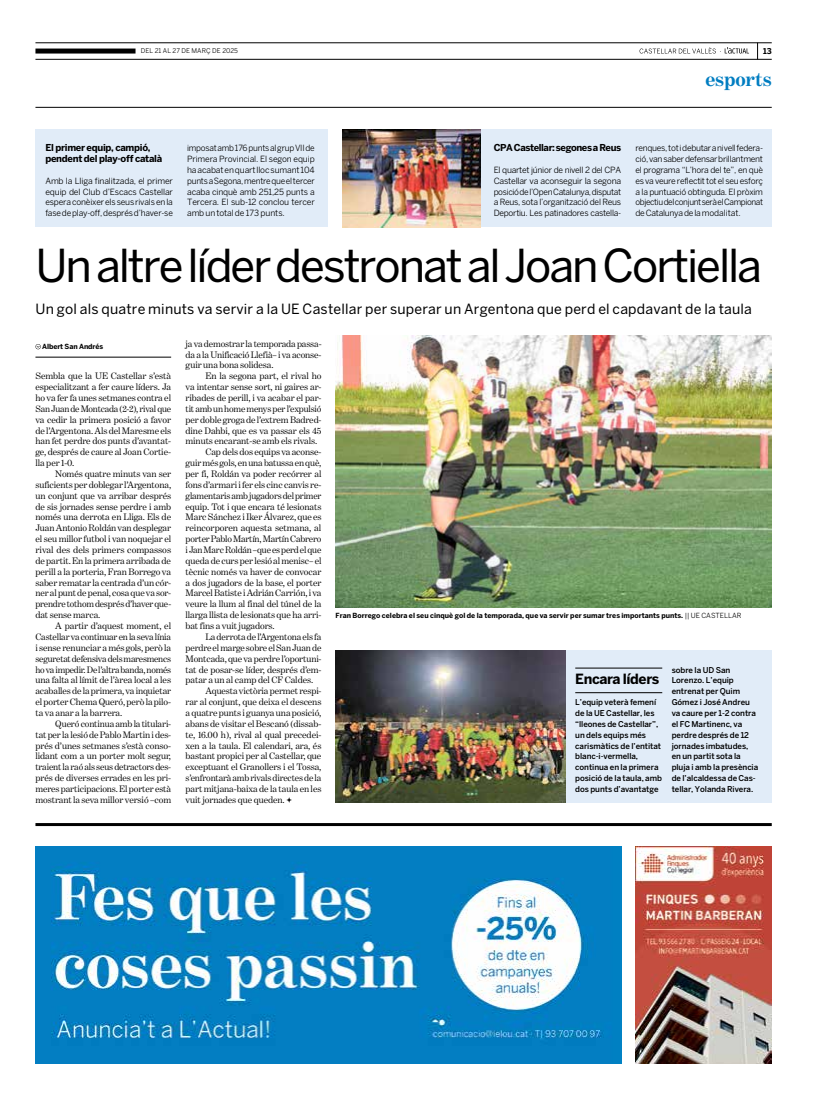
<style>
.page{position:relative;width:820px;height:1106px;background:#fff}
.page>*{position:absolute;margin:0;border:0;box-sizing:border-box;transform-origin:0 0}
.t1{font:45px "Benton Sans";letter-spacing:-.045em;color:#000}
.t2{font:700 20px "Benton Modern One";letter-spacing:-.005em;color:#007dc1}
.t3{font:14px "Benton Sans";letter-spacing:.015em;color:#000}
.t4{font:700 14px "Benton Sans";letter-spacing:-.03em;color:#000}
.t5{font:9.5px/10.9px "Benton Modern One";letter-spacing:-.01em;color:#000;text-align:justify}
.t6{font:700 9.5px/10.9px "Benton Sans";letter-spacing:-.03em;color:#000}
.t7{font:8.5px/10.9px "Benton Sans";letter-spacing:-.02em;color:#000;text-align:justify}
.t8{font:500 8px/10.9px "Benton Sans";letter-spacing:-.005em;color:#000}
.t9{font:700 8px "Benton Sans";color:#000}
.t10{font:700 7px "Benton Sans";color:#000}
.t11{font:6.5px "Benton Sans";letter-spacing:.005em;color:#000}
.s1{font-weight:400}
</style>
<div class="page">
<svg style="left:757px;top:44px;width:1px;height:15px"></svg>
<svg style="left:639px;top:47px;width:109px;height:7px"></svg>
<hr style="left:35px;top:107px;width:736px;height:1px;background:#000">
<hr style="left:35px;top:43px;width:736px;height:1px;background:#000">
<hr style="left:35px;top:59px;width:736px;height:1px;background:#000">
<div style="left:35px;top:49px;width:100px;height:5px;background:#000"></div>
<img style="left:635px;top:846px;width:136px;height:217px">
<img style="left:35px;top:846px;width:586px;height:217px">
<hr style="left:35px;top:823px;width:736px;height:3px;background:#000">
<svg style="left:35px;top:344px;width:6px;height:5px"></svg>
<hr style="left:35px;top:357px;width:136px;height:1px;background:#000">
<svg style="left:286px;top:797px;width:6px;height:5px"></svg>
<div style="left:335px;top:650px;width:436px;height:152px;background:#e1ecf8"></div>
<img style="left:335px;top:650px;width:230px;height:152px">
<hr style="left:575px;top:668px;width:87px;height:1px;background:#000">
<hr style="left:575px;top:692px;width:87px;height:1px;background:#000">
<img style="left:335px;top:336px;width:436px;height:271px">
<div style="left:35px;top:129px;width:292px;height:98px;background:#e1ecf8"></div>
<div style="left:480px;top:129px;width:291px;height:98px;background:#e1ecf8"></div>
<img style="left:342px;top:129px;width:138px;height:98px">
<p class="t11" style="left:141px;top:47px;width:99px">DEL 21 AL 27 DE MARÇ DE 2025</p>
<p class="t9" style="left:762px;top:46px;width:10px">13</p>
<h2 class="t2" style="left:705px;top:68px;width:68px">esports</h2>
<p class="t6" style="left:45px;top:142px;width:118px">El primer equip, campió, pendent del play-off català</p>
<p class="t7" style="left:45px;top:175px;width:129px">Amb la Lliga finalitzada, el primer equip del Club d’Escacs Castellar espera conèixer els seus rivals en la fase de play-off, després d’haver-se</p>
<p class="t7" style="left:187px;top:142px;width:129px">imposat amb 176 punts al grup VII de Primera Provincial. El segon equip ha acabat en quart lloc sumant 104 punts a Segona, mentre que el tercer acaba cinquè amb 251,25 punts a Tercera. El sub-12 conclou tercer amb un total de 173 punts.</p>
<p class="t6" style="left:493px;top:142px;width:129px">CPA Castellar: segones a Reus</p>
<p class="t7" style="left:493px;top:164px;width:129px">El quartet júnior de nivell 2 del CPA Castellar va aconseguir la segona posició de l’Open Catalunya, disputat a Reus, sota l’organització del Reus Deportiu. Les patinadores castella-</p>
<p class="t7" style="left:635px;top:142px;width:129px">renques, tot i debutar a nivell federa&shy;ció, van saber defensar brillantment el programa “L’hora del te”, en què es va veure reflectit tot el seu esforç a la puntuació obtinguda. El pròxim objectiu del conjunt serà el Campionat de Catalunya de la modalitat.</p>
<h1 class="t1" style="left:35px;top:239px;width:728px">Un altre líder destronat al Joan Cortiella</h1>
<h3 class="t3" style="left:35px;top:300px;width:717px">Un gol als quatre minuts va servir a la UE Castellar per superar un Argentona que perd el capdavant de la taula</h3>
<p class="t10" style="left:42px;top:342px;width:63px">Albert San Andrés</p>
<p class="t5" style="left:35px;top:370px;width:137px">Sembla que la UE Castellar s’està especialitzant a fer caure líders. Ja ho va fer fa unes setmanes contra el San Juan de Montcada (2-2), rival que va cedir la primera posició a favor de l’Argentona. Als del Maresme els han fet perdre dos punts d’avantat&shy;ge, després de caure al Joan Cortie&shy;lla per 1-0.</p>
<p class="t5" style="left:35px;top:468px;width:137px;text-indent:20px">Només quatre minuts van ser suficients per doblegar l’Argentona, un conjunt que va arribar després de sis jornades sense perdre i amb només una derrota en Lliga. Els de Juan Antonio Roldán van desplegar el seu millor futbol i van noquejar el rival des dels primers compassos de partit. En la primera arribada de perill a la porteria, Fran Borrego va saber rematar la centrada d’un cór&shy;ner al punt de penal, cosa que va sor&shy;prendre tothom després d’haver que&shy;dat sense marca.</p>
<p class="t5" style="left:35px;top:620px;width:137px;text-indent:20px">A partir d’aquest moment, el Castellar va continuar en la seva línia i sense renunciar a més gols, però la seguretat defensiva dels maresmencs ho va impedir. De l’altra banda, només una falta al límit de l’àrea local a les acaballes de la primera, va inquietar el porter Chema Queró, però la pilo&shy;ta va anar a la barrera.</p>
<p class="t5" style="left:35px;top:718px;width:137px;text-indent:20px">Queró continua amb la titulari&shy;tat per la lesió de Pablo Martin i des&shy;prés d’unes setmanes s’està conso&shy;lidant com a un porter molt segur, traient la raó als seus detractors des&shy;prés de diverses errades en les pri&shy;meres participacions. El porter està mostrant la seva millor versió –com</p>
<p class="t5" style="left:185px;top:338px;width:137px">ja va demostrar la temporada passa&shy;da a la Unificació Llefià– i va aconse&shy;guir una bona solidesa.</p>
<p class="t5" style="left:205px;top:370px;width:117px">En la segona part, el rival ho</p>
<p class="t5" style="left:185px;top:381px;width:137px">va intentar sense sort, ni gaires ar-</p>
<p class="t5" style="left:185px;top:392px;width:137px">ribades de perill, i va acabar el par-</p>
<p class="t5" style="left:185px;top:403px;width:137px">tit amb un home menys per l’expulsió</p>
<p class="t5" style="left:185px;top:414px;width:137px">per doble groga de l’extrem Badred-</p>
<p class="t5" style="left:185px;top:425px;width:137px">dine Dahbi, que es va passar els 45</p>
<p class="t5" style="left:185px;top:436px;width:133px">minuts encarant-se amb els rivals.</p>
<p class="t5" style="left:205px;top:446px;width:117px">Cap dels dos equips va aconse-</p>
<p class="t5" style="left:185px;top:457px;width:137px">guir més gols, en una batussa en què,</p>
<p class="t5" style="left:185px;top:468px;width:137px">per fi, Roldán va poder recórrer al</p>
<p class="t5" style="left:185px;top:479px;width:137px">fons d’armari i fer els cinc canvis re-</p>
<p class="t5" style="left:185px;top:490px;width:137px">glamentaris amb jugadors del primer</p>
<p class="t5" style="left:185px;top:501px;width:137px">equip. Tot i que encara té lesionats</p>
<p class="t5" style="left:185px;top:512px;width:137px">Marc Sánchez i Iker Álvarez, que es</p>
<p class="t5" style="left:185px;top:522px;width:137px">reincorporen aquesta setmana, al</p>
<p class="t5" style="left:185px;top:533px;width:137px">porter Pablo Martín, Martín Cabrero</p>
<p class="t5" style="left:185px;top:544px;width:137px">i Jan Marc Roldán –que es perd el que</p>
<p class="t5" style="left:185px;top:555px;width:137px">queda de curs per lesió al menisc– el</p>
<p class="t5" style="left:185px;top:566px;width:137px">tècnic només va haver de convocar</p>
<p class="t5" style="left:185px;top:577px;width:137px">a dos jugadors de la base, el porter</p>
<p class="t5" style="left:185px;top:588px;width:137px">Marcel Batiste i Adrián Carrión, i va</p>
<p class="t5" style="left:185px;top:598px;width:137px">veure la llum al final del túnel de la</p>
<p class="t5" style="left:185px;top:609px;width:137px">llarga llista de lesionats que ha arri-</p>
<p class="t5" style="left:185px;top:620px;width:91px">bat fins a vuit jugadors.</p>
<p class="t5" style="left:205px;top:631px;width:117px">La derrota de l’Argentona els fa</p>
<p class="t5" style="left:185px;top:642px;width:137px">perdre el marge sobre el San Juan de</p>
<p class="t5" style="left:185px;top:653px;width:137px">Montcada, que va perdre l’oportuni-</p>
<p class="t5" style="left:185px;top:663px;width:137px">tat de posar-se líder, després d’em-</p>
<p class="t5" style="left:185px;top:674px;width:129px">patar a un al camp del CF Caldes.</p>
<p class="t5" style="left:205px;top:685px;width:117px">Aquesta victòria permet respi-</p>
<p class="t5" style="left:185px;top:696px;width:137px">rar al conjunt, que deixa el descens</p>
<p class="t5" style="left:185px;top:707px;width:137px">a quatre punts i guanya una posició,</p>
<p class="t5" style="left:185px;top:718px;width:137px">abans de visitar el Bescanó (dissab-</p>
<p class="t5" style="left:185px;top:729px;width:137px">te, 16.00 h), rival al qual precedei-</p>
<p class="t5" style="left:185px;top:739px;width:137px">xen a la taula. El calendari, ara, és</p>
<p class="t5" style="left:185px;top:750px;width:137px">bastant propici per al Castellar, que</p>
<p class="t5" style="left:185px;top:761px;width:137px">exceptuant el Granollers i el Tossa,</p>
<p class="t5" style="left:185px;top:772px;width:137px">s’enfrontarà amb rivals directes de la</p>
<p class="t5" style="left:185px;top:783px;width:137px">part mitjana-baixa de la taula en les</p>
<p class="t5" style="left:185px;top:794px;width:101px">vuit jornades que queden.</p>
<p class="t10" style="left:335px;top:611px;width:407px">Fran Borrego celebra el seu cinquè gol de la temporada, que va servir per sumar tres importants punts. <span class="s1">|| UE CASTELLAR</span></p>
<h3 class="t4" style="left:575px;top:670px;width:85px">Encara líders</h3>
<p class="t8" style="left:671px;top:664px;width:88px">sobre la UD San<br>Lorenzo. L’equip entrenat per Quim<br>Gómez i José Andreu va caure per 1-2 contra el FC Martinenc, va perdre després de 12 jornades imbatudes, en un partit sota la pluja i amb la presència de l’alcaldessa de Cas&shy;tellar, Yolanda Rivera.</p>
<p class="t8" style="left:575px;top:696px;width:88px">L’equip veterà femení de la UE Castellar, les “lleones de Castellar”, un dels equips més carismàtics de l’entitat blanc-i-vermella, continua en la primera posició de la taula, amb dos punts d’avantatge</p>
</div>
